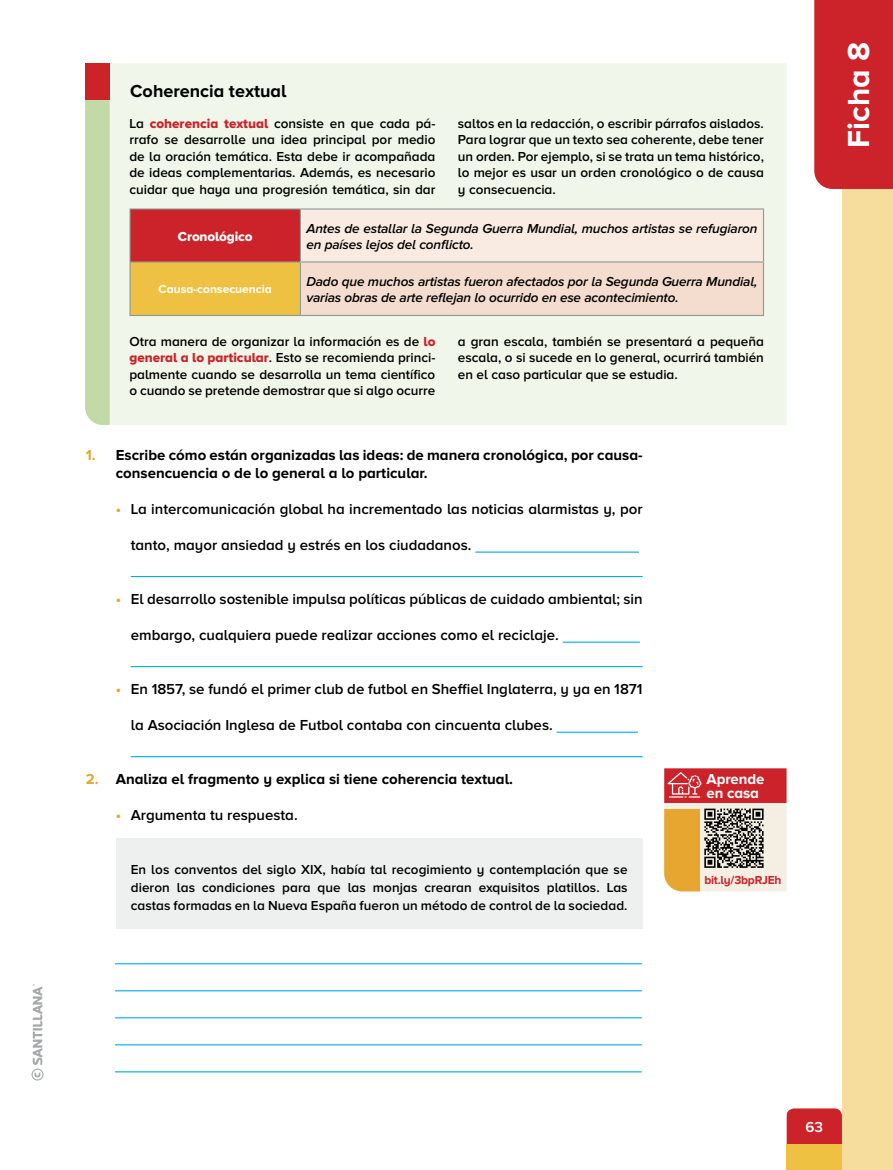
<style>
.page{position:relative;width:893px;height:1170px;background:#fff}
.page>*{position:absolute;margin:0;border:0;box-sizing:border-box;transform-origin:0 0}
.t1{font:700 31.5px "Proxima Nova A";color:#fff}
.t2{font:700 18px "Proxima Nova A";color:#000}
.t3{font:600 15px "Proxima Nova A";color:#000}
.t4{font:700 15px/18px "Proxima Nova A";color:#000}
.t5{font:700 15px/13.5px "Proxima Nova A";letter-spacing:-.005em;color:#fff}
.t6{font:600 15px "Proxima Nova A";color:#fff}
.t7{font:600 13.5px/16.5px "Proxima Nova A";color:#000;text-align:justify}
.t8{font:italic 600 13.5px/16.5px "Proxima Nova A";letter-spacing:-.01em;color:#000}
.t9{font:13.5px "Proxima Nova A Extrabld";letter-spacing:-.01em;color:#fff}
.t10{font:700 12px "Proxima Nova A";color:#fff}
.t11{font:700 12px "Proxima Nova A";letter-spacing:-.02em;color:#cc2229}
.s1{font-family:"Proxima Nova A Extrabld";font-weight:400;color:#cc2229}
.s2{color:#e6a630}
.s3{font-weight:700;color:#e6a630}
</style>
<div class="page">
<div style="left:842px;top:0;width:51px;height:1169px;background:#f7dd9d"></div>
<div style="left:787px;top:1108px;width:55px;height:36px;background:#cc2229"></div>
<div style="left:787px;top:1144px;width:55px;height:25px;background:#efc143"></div>
<div style="left:814px;top:0;width:79px;height:189px;background:#cc2229"></div>
<svg style="left:664px;top:768px;width:122px;height:123px;background:#ca8e75"></svg>
<div style="left:110px;top:63px;width:677px;height:362px;background:#f0f6ea"></div>
<div style="left:85px;top:99px;width:25px;height:326px;background:#c1daa6"></div>
<div style="left:85px;top:63px;width:25px;height:36px;background:#cc2229"></div>
<div style="left:116px;top:838px;width:527px;height:90px;background:#edf0ee"></div>
<div style="left:130px;top:209px;width:170px;height:53px;background:#cc2229"></div>
<div style="left:300px;top:209px;width:463px;height:53px;background:#f9ebe2"></div>
<div style="left:130px;top:262px;width:170px;height:53px;background:#efc143"></div>
<div style="left:300px;top:262px;width:463px;height:53px;background:#f4dcce"></div>
<hr style="left:129px;top:208px;width:171px;height:1px;background:#8b9a94">
<hr style="left:129px;top:209px;width:2px;height:52px;background:#8b9a94">
<hr style="left:300px;top:209px;width:1px;height:52px;background:#8b9a94">
<hr style="left:129px;top:261px;width:171px;height:1px;background:#8b9a94">
<hr style="left:129px;top:262px;width:2px;height:53px;background:#8b9a94">
<hr style="left:300px;top:262px;width:1px;height:53px;background:#8b9a94">
<hr style="left:129px;top:315px;width:171px;height:1px;background:#8b9a94">
<hr style="left:763px;top:209px;width:1px;height:52px;background:#8b9a94">
<hr style="left:300px;top:261px;width:464px;height:1px;background:#8b9a94">
<hr style="left:763px;top:262px;width:1px;height:53px;background:#8b9a94">
<hr style="left:300px;top:315px;width:464px;height:1px;background:#8b9a94">
<hr style="left:300px;top:208px;width:464px;height:1px;background:#8b9a94">
<hr style="left:475px;top:551px;width:164px;height:1px;background:#00acec">
<hr style="left:131px;top:576px;width:512px;height:1px;background:#00acec">
<hr style="left:563px;top:641px;width:77px;height:1px;background:#00acec">
<hr style="left:131px;top:666px;width:512px;height:1px;background:#00acec">
<hr style="left:557px;top:731px;width:81px;height:1px;background:#00acec">
<hr style="left:131px;top:756px;width:512px;height:1px;background:#00acec">
<hr style="left:115px;top:963px;width:527px;height:1px;background:#00acec">
<hr style="left:115px;top:990px;width:527px;height:1px;background:#00acec">
<hr style="left:115px;top:1017px;width:527px;height:1px;background:#00acec">
<hr style="left:115px;top:1044px;width:527px;height:1px;background:#00acec">
<hr style="left:115px;top:1071px;width:527px;height:1px;background:#00acec">
<svg style="left:32px;top:984px;width:12px;height:96px"></svg>
<h2 class="t2" style="left:130px;top:81px;width:158px">Coherencia textual</h2>
<p class="t7" style="left:129px;top:115px;width:308px">La <span class="s1">coherencia textual</span> consiste en que cada pá&shy;rrafo se desarrolle una idea principal por medio de la oración temática. Esta debe ir acompañada de ideas complementarias. Además, es necesario cuidar que haya una progresión temática, sin dar</p>
<p class="t7" style="left:458px;top:115px;width:308px">saltos en la redacción, o escribir párrafos aislados.<br>Para lograr que un texto sea coherente, debe tener un orden. Por ejemplo, si se trata un tema histórico, lo mejor es usar un orden cronológico o de causa y consecuencia.</p>
<p class="t9" style="left:178px;top:228px;width:76px">Cronológico</p>
<p class="t8" style="left:306px;top:219px;width:453px">Antes de estallar la Segunda Guerra Mundial, muchos artistas se refugiaron en países lejos del conflicto.</p>
<p class="t10" style="left:159px;top:282px;width:115px">Causa-consecuencia</p>
<p class="t8" style="left:306px;top:273px;width:453px">Dado que muchos artistas fueron afectados por la Segunda Guerra Mundial, varias obras de arte reflejan lo ocurrido en ese acontecimiento.</p>
<p class="t7" style="left:129px;top:333px;width:308px">Otra manera de organizar la información es de <span class="s1">lo general a lo particular</span>. Esto se recomienda princi&shy;palmente cuando se desarrolla un tema científico o cuando se pretende demostrar que si algo ocurre</p>
<p class="t7" style="left:458px;top:333px;width:308px">a gran escala, también se presentará a pequeña escala, o si sucede en lo general, ocurrirá también en el caso particular que se estudia.</p>
<p class="t4" style="left:116px;top:446px;width:528px;text-indent:-30px"><span class="s2">1.</span> Escribe cómo están organizadas las ideas: de manera cronológica, por causa&shy;consencuencia o de lo general a lo particular.</p>
<p class="t3" style="left:116px;top:500px;width:528px"><span class="s3">•</span> La intercomunicación global ha incrementado las noticias alarmistas y, por</p>
<p class="t3" style="left:131px;top:536px;width:342px">tanto, mayor ansiedad y estrés en los ciudadanos.</p>
<p class="t3" style="left:116px;top:590px;width:528px"><span class="s3">•</span> El desarrollo sostenible impulsa políticas públicas de cuidado ambiental; sin</p>
<p class="t3" style="left:131px;top:626px;width:429px">embargo, cualquiera puede realizar acciones como el reciclaje.</p>
<p class="t3" style="left:116px;top:680px;width:528px"><span class="s3">•</span> En 1857, se fundó el primer club de futbol en Sheffiel Inglaterra, y ya en 1871</p>
<p class="t3" style="left:131px;top:716px;width:423px">la Asociación Inglesa de Futbol contaba con cincuenta clubes.</p>
<p class="t4" style="left:86px;top:770px;width:429px"><span class="s2">2.</span> Analiza el fragmento y explica si tiene coherencia textual.</p>
<p class="t3" style="left:116px;top:806px;width:183px"><span class="s3">•</span> Argumenta tu respuesta.</p>
<p class="t7" style="left:131px;top:860px;width:498px;line-height:18px">En los conventos del siglo XIX, había tal recogimiento y contemplación que se dieron las condiciones para que las monjas crearan exquisitos platillos. Las castas formadas en la Nueva España fueron un método de control de la sociedad.</p>
<p class="t5" style="left:706px;top:772px;width:60px">Aprende en casa</p>
<p class="t11" style="left:704px;top:873px;width:79px">bit.ly/3bpRJEh</p>
<h1 class="t1" style="left:841px;top:148px;width:107px;rotate:-90deg">Ficha 8</h1>
<p class="t6" style="left:805px;top:1118px;width:19px">63</p>
</div>
